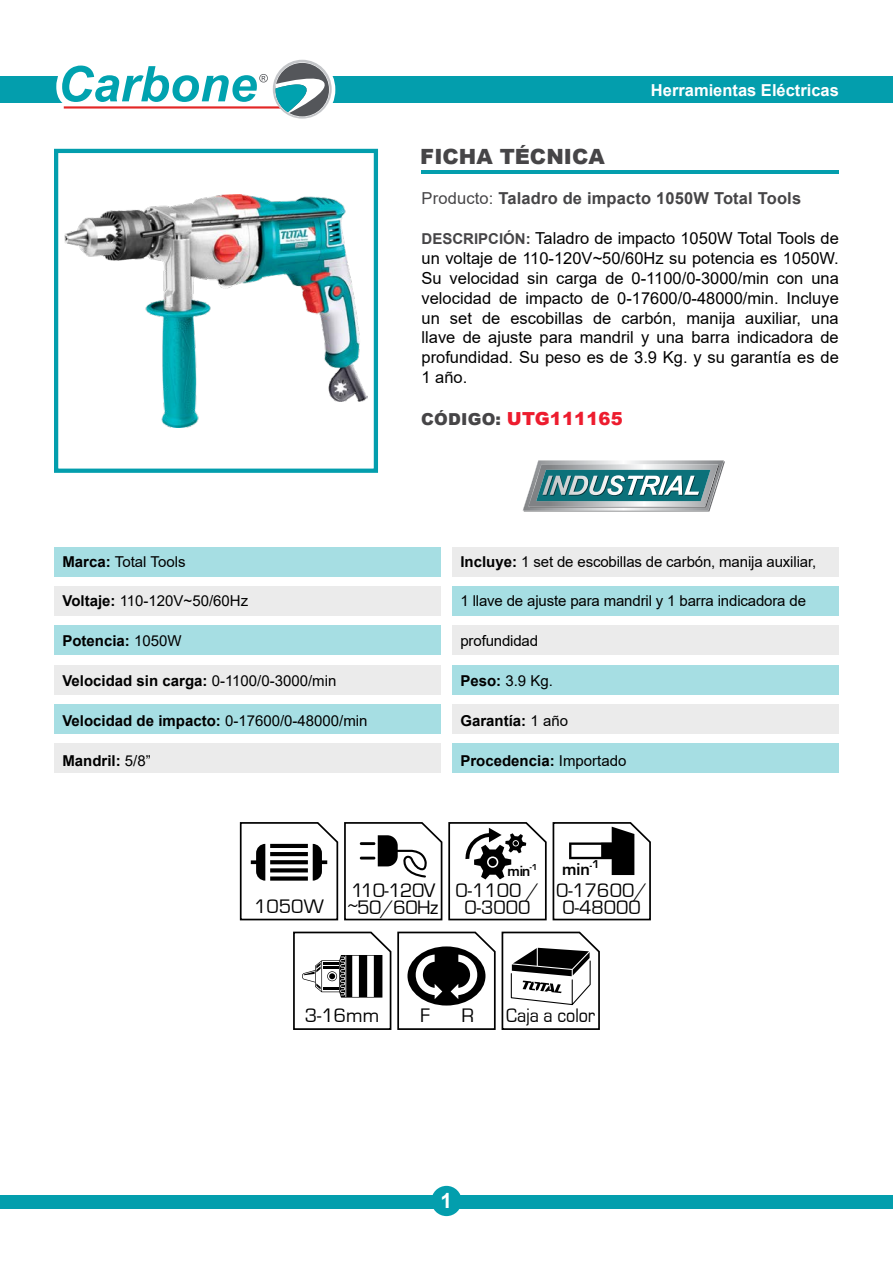
<style>
.page{position:relative;width:893px;height:1263px;background:#fff}
.page>*{position:absolute;margin:0;border:0;box-sizing:border-box;transform-origin:0 0}
.t1{font:900 21px "Arial";color:#464547}
.t2{font:700 21px "Arial";color:#fff}
.t3{font:20.1px/16.2px "Eurostile";color:#000;text-align:center}
.t4{font:20.1px/16.2px "Eurostile";letter-spacing:-.025em;color:#000}
.t5{font:20.1px "Eurostile";color:#000;scale:.9 1}
.t6{font:900 18px "Arial";letter-spacing:.01em;color:#ed1c2e}
.t7{font:700 17.7px "Eurostile";color:#000}
.t8{font:16.5px/19.8px "Arial";color:#000;text-align:justify}
.t9{font:700 16.5px "Arial";letter-spacing:.01em;color:#464547}
.t10{font:700 16.5px "Arial";color:#fff}
.t11{font:700 15.15px "Eurostile";color:#000}
.t12{font:15px "Arial";letter-spacing:-.01em;color:#000}
.t13{font:700 15px "Arial";color:#000}
.s1{font-weight:400}
.s2{font-weight:700;font-size:15px;color:#464547}
.s3{font-weight:700}
.s4{font-size:16.5px;color:#464547}
</style>
<div class="page">
<div style="left:0;top:77px;width:62px;height:26px;background:#039ead"></div>
<div style="left:303px;top:77px;width:590px;height:26px;background:#039ead"></div>
<div style="left:264px;top:54px;width:71px;height:71px;border:12px solid #fff;border-radius:50%"></div>
<svg style="left:273px;top:60px;width:59px;height:59px"></svg>
<svg style="left:47px;top:54px;width:282px;height:63px"></svg>
<hr style="left:421px;top:171px;width:418px;height:3px;background:#039ead">
<div style="left:0;top:1195px;width:893px;height:14px;background:#039ead"></div>
<div style="left:431px;top:1186px;width:31px;height:30px;background:#039ead;border-radius:50%"></div>
<div style="left:54px;top:547px;width:387px;height:30px;background:#a6dee3"></div>
<div style="left:54px;top:704px;width:387px;height:30px;background:#a6dee3"></div>
<div style="left:452px;top:547px;width:387px;height:30px;background:#ebebeb"></div>
<div style="left:452px;top:704px;width:387px;height:30px;background:#ebebeb"></div>
<div style="left:54px;top:586px;width:387px;height:30px;background:#ebebeb"></div>
<div style="left:54px;top:665px;width:387px;height:29px;background:#ebebeb"></div>
<div style="left:54px;top:743px;width:387px;height:30px;background:#ebebeb"></div>
<div style="left:452px;top:586px;width:387px;height:30px;background:#a6dee3"></div>
<div style="left:452px;top:665px;width:387px;height:29px;background:#a6dee3"></div>
<div style="left:452px;top:743px;width:387px;height:30px;background:#a6dee3"></div>
<div style="left:54px;top:626px;width:387px;height:29px;background:#a6dee3"></div>
<div style="left:452px;top:626px;width:387px;height:29px;background:#ebebeb"></div>
<img style="left:64px;top:195px;width:304px;height:232px">
<div style="left:54px;top:149px;width:324px;height:324px;border:4px solid #039ead"></div>
<svg style="left:523px;top:460px;width:202px;height:51px"></svg>
<svg style="left:293px;top:931px;width:307px;height:99px"></svg>
<svg style="left:239px;top:822px;width:412px;height:99px"></svg>
<p class="t1" style="left:420px;top:141px;width:186px">FICHA TÉCNICA</p>
<p class="t10" style="left:651px;top:78px;width:190px">Herramientas Eléctricas</p>
<p class="t9" style="left:421px;top:187px;width:381px"><span class="s1">Producto:</span> Taladro de impacto 1050W Total Tools</p>
<p class="t8" style="left:421px;top:229px;width:419px"><span class="s2">DESCRIPCIÓN:</span> Taladro de impacto 1050W Total Tools de un voltaje de 110-120V~50/60Hz su potencia es 1050W.<br>Su velocidad sin carga de 0-1100/0-3000/min con una velocidad de impacto de 0-17600/0-48000/min. Incluye un set de escobillas de carbón, manija auxiliar, una llave de ajuste para mandril y una barra indicadora de profundidad. Su peso es de 3.9 Kg. y su garantía es de 1 año.</p>
<p class="t12" style="left:62px;top:551px;width:125px"><span class="s3">Marca:</span> Total Tools</p>
<p class="t12" style="left:62px;top:591px;width:187px"><span class="s3">Voltaje:</span> 110-120V~50/60Hz</p>
<p class="t13" style="left:62px;top:630px;width:121px">Potencia: <span class="s1">1050W</span></p>
<p class="t13" style="left:62px;top:670px;width:276px">Velocidad sin carga: <span class="s1">0-1100/0-3000/min</span></p>
<p class="t13" style="left:62px;top:710px;width:307px">Velocidad de impacto: <span class="s1">0-17600/0-48000/min</span></p>
<p class="t13" style="left:62px;top:750px;width:90px">Mandril: <span class="s1">5/8”</span></p>
<p class="t6" style="left:421px;top:405px;width:203px"><span class="s4">CÓDIGO:</span> UTG111165</p>
<p class="t12" style="left:460px;top:551px;width:357px"><span class="s3">Incluye:</span> 1 set de escobillas de carbón, manija auxiliar,</p>
<p class="t12" style="left:460px;top:591px;width:347px">1 llave de ajuste para mandril y 1 barra indicadora de</p>
<p class="t12" style="left:460px;top:631px;width:79px">profundidad</p>
<p class="t12" style="left:460px;top:670px;width:94px"><span class="s3">Peso:</span> 3.9 Kg.</p>
<p class="t13" style="left:460px;top:710px;width:109px">Garantía: <span class="s1">1 año</span></p>
<p class="t13" style="left:460px;top:750px;width:167px">Procedencia: <span class="s1">Importado</span></p>
<p class="t3" style="left:254px;top:898px;width:71px">1050W</p>
<p class="t4" style="left:348px;top:883px;width:92px">110-120V ~50/60Hz</p>
<p class="t11" style="left:507px;top:862px;width:31px">min<sup>-1</sup></p>
<p class="t3" style="left:455px;top:883px;width:86px">0-1100 /<br>0-3000</p>
<p class="t7" style="left:562px;top:859px;width:39px">min<sup>-</sup><sup>1</sup></p>
<p class="t3" style="left:556px;top:883px;width:93px">0-17600/<br>0-48000</p>
<p class="t3" style="left:305px;top:1008px;width:76px">3-16mm</p>
<p class="t3" style="left:420px;top:1008px;width:11px">F</p>
<p class="t3" style="left:462px;top:1008px;width:14px">R</p>
<p class="t5" style="left:506px;top:1005px;width:100px">Caja a color</p>
<p class="t2" style="left:441px;top:1186px;width:13px">1</p>
</div>
